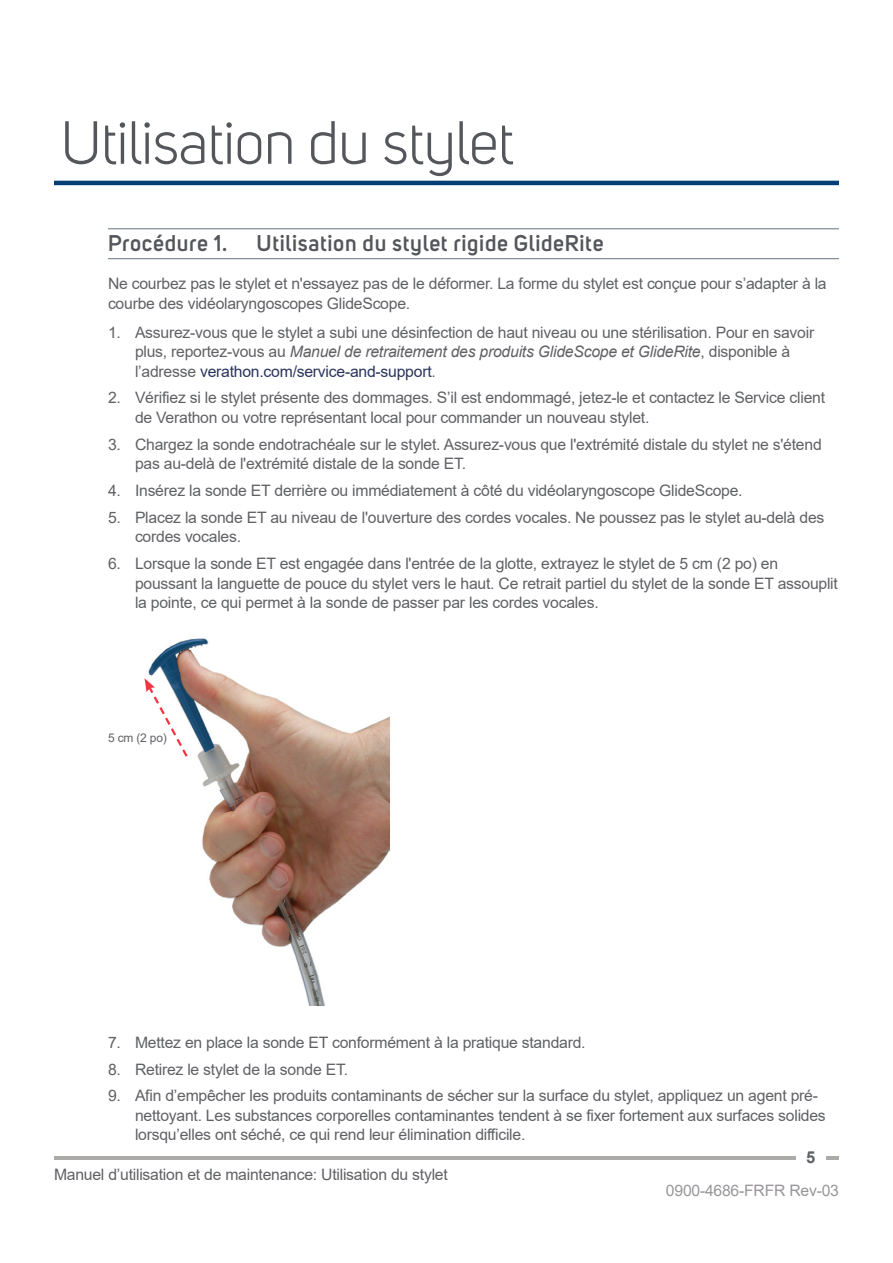
<style>
.page{position:relative;width:893px;height:1263px;background:#fff}
.page>*{position:absolute;margin:0;border:0;box-sizing:border-box;transform-origin:0 0}
.Heading_1{font:60px "Uni Sans";letter-spacing:-.005em;color:#54565b}
.Procedure_Heading{font:600 22.5px "Uni Sans";letter-spacing:.03em;color:#54565b}
.t1{font:700 16.5px "Arial";color:#606165}
.Body_Text{font:15.75px/19.5px "Arial";letter-spacing:-.015em;color:#606165}
.t2{font:15.75px "Arial";letter-spacing:-.015em;color:#99969a}
.Image_Call-Out{font:12px "Arial";color:#606165}
.s1{font-style:italic}
.s2{color:#2b355c}
</style>
<div class="page">
<hr style="left:54px;top:1156px;width:785px;height:3px;background:#adabaa">
<div style="left:796px;top:1151px;width:29px;height:14px;background:#fff"></div>
<hr style="left:54px;top:181px;width:785px;height:4px;background:#003e75">
<hr style="left:108px;top:228px;width:731px;height:1px;background:#657280">
<hr style="left:108px;top:258px;width:731px;height:1px;background:#657280">
<img style="left:144px;top:638px;width:245px;height:367px">
<svg style="left:145px;top:678px;width:45px;height:81px"></svg>
<h1 class="Heading_1" style="left:61px;top:108px;width:455px">Utilisation du stylet</h1>
<h3 class="Procedure_Heading" style="left:108px;top:230px;width:121px">Procédure 1.</h3>
<h3 class="Procedure_Heading" style="left:256px;top:230px;width:349px">Utilisation du stylet rigide GlideRite</h3>
<p class="Body_Text" style="left:108px;top:274px;width:720px">Ne courbez pas le stylet et n'essayez pas de le déformer. La forme du stylet est conçue pour s’adapter à la courbe des vidéolaryngoscopes GlideScope.</p>
<p class="Body_Text" style="left:135px;top:322px;width:681px;text-indent:-27px">1. Assurez-vous que le stylet a subi une désinfection de haut niveau ou une stérilisation. Pour en savoir plus, reportez-vous au <span class="s1">Manuel de retraitement des produits GlideScope et GlideRite</span>, disponible à l’adresse <span class="s2">verathon.com/service-and‑support</span>.</p>
<p class="Body_Text" style="left:135px;top:388px;width:691px;text-indent:-27px">2. Vérifiez si le stylet présente des dommages. S’il est endommagé, jetez-le et contactez le Service client de Verathon ou votre représentant local pour commander un nouveau stylet.</p>
<p class="Body_Text" style="left:135px;top:434px;width:688px;text-indent:-27px">3. Chargez la sonde endotrachéale sur le stylet. Assurez-vous que l'extrémité distale du stylet ne s'étend pas au-delà de l'extrémité distale de la sonde ET.</p>
<p class="Body_Text" style="left:108px;top:481px;width:636px">4. Insérez la sonde ET derrière ou immédiatement à côté du vidéolaryngoscope GlideScope.</p>
<p class="Body_Text" style="left:135px;top:507px;width:691px;text-indent:-27px">5. Placez la sonde ET au niveau de l'ouverture des cordes vocales. Ne poussez pas le stylet au-delà des cordes vocales.</p>
<p class="Body_Text" style="left:135px;top:554px;width:704px;text-indent:-27px">6. Lorsque la sonde ET est engagée dans l'entrée de la glotte, extrayez le stylet de 5 cm (2 po) en poussant la languette de pouce du stylet vers le haut. Ce retrait partiel du stylet de la sonde ET assouplit la pointe, ce qui permet à la sonde de passer par les cordes vocales.</p>
<p class="Image_Call-Out" style="left:108px;top:729px;width:60px">5 cm (2 po)</p>
<p class="Body_Text" style="left:108px;top:1032px;width:479px">7. Mettez en place la sonde ET conformément à la pratique standard.</p>
<p class="Body_Text" style="left:108px;top:1059px;width:242px">8. Retirez le stylet de la sonde ET.</p>
<p class="Body_Text" style="left:135px;top:1086px;width:692px;text-indent:-27px">9. Afin d’empêcher les produits contaminants de sécher sur la surface du stylet, appliquez un agent pré&shy;nettoyant. Les substances corporelles contaminantes tendent à se fixer fortement aux surfaces solides lorsqu’elles ont séché, ce qui rend leur élimination difficile.</p>
<p class="Body_Text" style="left:54px;top:1164px;width:395px">Manuel d’utilisation et de maintenance: Utilisation du stylet</p>
<p class="t1" style="left:806px;top:1146px;width:11px">5</p>
<p class="t2" style="left:666px;top:1180px;width:174px">0900-4686-FRFR Rev-03</p>
</div>
